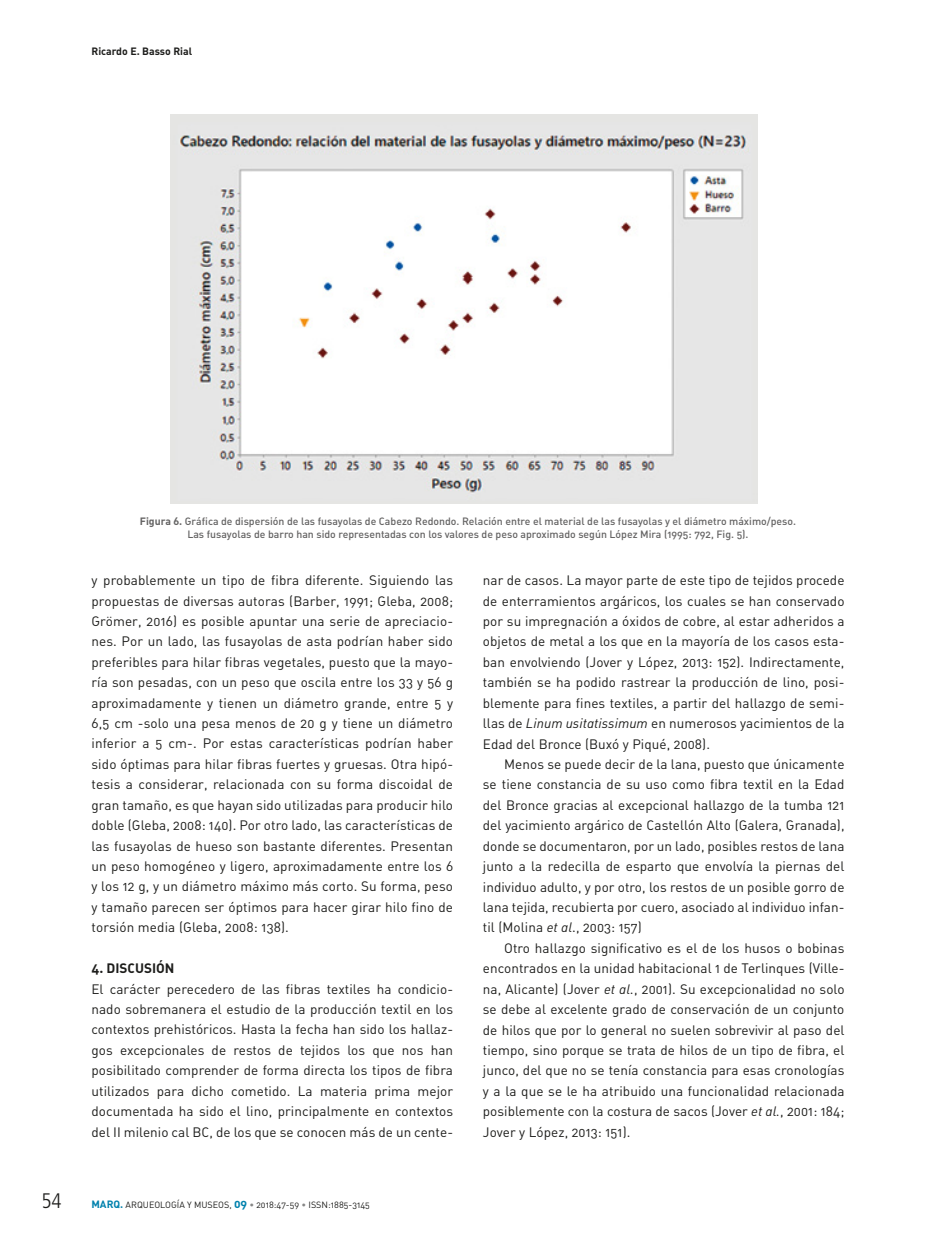
<style>
.page{position:relative;width:936px;height:1234px;background:#fff}
.page>*{position:absolute;margin:0;border:0;box-sizing:border-box;transform-origin:0 0}
.t1{font:300 condensed 21px "Frutiger LT Std";color:#1d1d1b}
.t2{font:13.5px/20.4px "DIN Regular Alternate";letter-spacing:.005em;color:#1d1d1b;text-align:justify}
.t3{font:13.5px "DIN Bold Alternate";color:#1d1d1b}
.t4{font:10.5px/13.5px "DIN Medium Alternate";color:#646363;text-align:center}
.t5{font:10.5px "DIN Bold Alternate";color:#1d1d1b}
.t6{font:9px "DIN Regular Alternate";color:#1d1d1b}
.s1{font-family:"DIN Bold Alternate"}
.s2{font-family:"DIN Bold Alternate";font-size:10.5px;color:#0081ad}
.s3{font-family:"DIN Bold Alternate";font-size:12px;color:#0081ad}
.s4{color:#878787}
.s5{font-family:"DIN Regular Italic Alt"}
</style>
<div class="page">
<img style="left:171px;top:115px;width:586px;height:388px">
<p class="t5" style="left:91px;top:44px;width:102px">Ricardo E. Basso Rial</p>
<p class="t4" style="left:140px;top:513px;width:657px"><span class="s1">Figura 6.</span> Gráfica de dispersión de las fusayolas de Cabezo Redondo. Relación entre el material de las fusayolas y el diámetro máximo/peso.<br>Las fusayolas de barro han sido representadas con los valores de peso aproximado según López Mira (1995: 792, Fig. 5).</p>
<p class="t2" style="left:91px;top:569px;width:363px">y probablemente un tipo de fibra diferente. Siguiendo las propuestas de diversas autoras (Barber, 1991; Gleba, 2008; Grömer, 2016) es posible apuntar una serie de apreciacio&shy;nes. Por un lado, las fusayolas de asta podrían haber sido preferibles para hilar fibras vegetales, puesto que la mayo&shy;ría son pesadas, con un peso que oscila entre los 33 y 56 g aproximadamente y tienen un diámetro grande, entre 5 y 6,5 cm -solo una pesa menos de 20 g y tiene un diámetro inferior a 5 cm-. Por estas características podrían haber sido óptimas para hilar fibras fuertes y gruesas. Otra hipó&shy;tesis a considerar, relacionada con su forma discoidal de gran tamaño, es que hayan sido utilizadas para producir hilo doble (Gleba, 2008: 140). Por otro lado, las características de las fusayolas de hueso son bastante diferentes. Presentan un peso homogéneo y ligero, aproximadamente entre los 6 y los 12 g, y un diámetro máximo más corto. Su forma, peso y tamaño parecen ser óptimos para hacer girar hilo fino de torsión media (Gleba, 2008: 138).</p>
<p class="t3" style="left:91px;top:959px;width:85px">4. DISCUSIÓN</p>
<p class="t2" style="left:91px;top:977px;width:363px">El carácter perecedero de las fibras textiles ha condicio&shy;nado sobremanera el estudio de la producción textil en los contextos prehistóricos. Hasta la fecha han sido los hallaz&shy;gos excepcionales de restos de tejidos los que nos han posibilitado comprender de forma directa los tipos de fibra utilizados para dicho cometido. La materia prima mejor documentada ha sido el lino, principalmente en contextos del II milenio cal BC, de los que se conocen más de un cente-</p>
<h1 class="t1" style="left:41px;top:1188px;width:22px">54</h1>
<p class="t6" style="left:91px;top:1198px;width:280px"><span class="s2">MARQ.</span> ARQUEOLOGÍA Y MUSEOS, <span class="s3">09</span> <span class="s4">•</span> 2018:47-59 <span class="s4">•</span> ISSN:1885-3145</p>
<p class="t2" style="left:483px;top:569px;width:363px">nar de casos. La mayor parte de este tipo de tejidos procede de enterramientos argáricos, los cuales se han conservado por su impregnación a óxidos de cobre, al estar adheridos a objetos de metal a los que en la mayoría de los casos esta&shy;ban envolviendo (Jover y López, 2013: 152). Indirectamente, también se ha podido rastrear la producción de lino, posi&shy;blemente para fines textiles, a partir del hallazgo de semi&shy;llas de <span class="s5">Linum usitatissimum</span> en numerosos yacimientos de la Edad del Bronce (Buxó y Piqué, 2008).</p>
<p class="t2" style="left:483px;top:753px;width:363px;text-indent:21px">Menos se puede decir de la lana, puesto que únicamente se tiene constancia de su uso como fibra textil en la Edad del Bronce gracias al excepcional hallazgo de la tumba 121 del yacimiento argárico de Castellón Alto (Galera, Granada), donde se documentaron, por un lado, posibles restos de lana junto a la redecilla de esparto que envolvía la piernas del individuo adulto, y por otro, los restos de un posible gorro de lana tejida, recubierta por cuero, asociado al individuo infan&shy;til (Molina <span class="s5">et al</span>., 2003: 157)</p>
<p class="t2" style="left:483px;top:937px;width:363px;text-indent:21px">Otro hallazgo significativo es el de los husos o bobinas encontrados en la unidad habitacional 1 de Terlinques (Ville&shy;na, Alicante) (Jover <span class="s5">et al.</span>, 2001). Su excepcionalidad no solo se debe al excelente grado de conservación de un conjunto de hilos que por lo general no suelen sobrevivir al paso del tiempo, sino porque se trata de hilos de un tipo de fibra, el junco, del que no se tenía constancia para esas cronologías y a la que se le ha atribuido una funcionalidad relacionada posiblemente con la costura de sacos (Jover <span class="s5">et al.</span>, 2001: 184; Jover y López, 2013: 151).</p>
</div>
